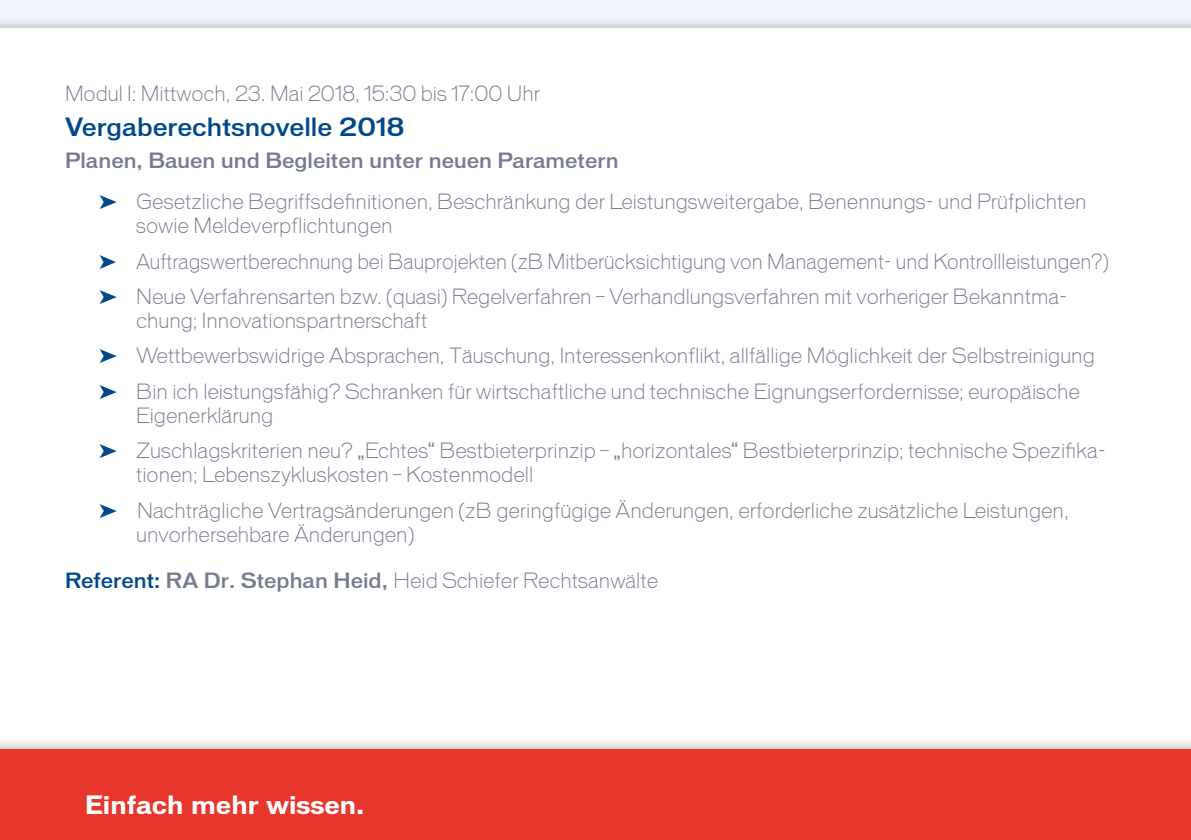
<style>
.page{position:relative;width:1191px;height:840px;background:#fff}
.page>*{position:absolute;margin:0;border:0;box-sizing:border-box;transform-origin:0 0}
.t1{font:500 24px "Vonnes";color:#00488a}
.t2{font:700 24px "Vonnes";color:#fff}
.t3{font:300 20px/35.4px "Vonnes";color:#757b8e}
.s1{font-weight:500}
.s2{color:#00488a}
.s3{font-weight:500;color:#00488a}
</style>
<div class="page">
<svg style="left:0;top:0;width:1191px;height:153px;fill:#f0f4fc"></svg>
<div style="left:0;top:28px;width:1191px;height:811px;background:#fff"></div>
<div style="left:0;top:735px;width:1191px;height:104px;background:#000;opacity:.33"></div>
<div style="left:0;top:748px;width:1191px;height:91px;background:#e7362c"></div>
<hr style="left:0;top:839px;width:1191px;height:1px;background:#f0f4fc">
<p class="t3" style="left:65px;top:76px;width:476px">Modul I: Mittwoch, 23. Mai 2018, 15:30 bis 17:00 Uhr</p>
<p class="t1" style="left:65px;top:112px;width:341px">Vergaberechtsnovelle 2018</p>
<p class="t3" style="left:99px;top:140px;width:988px;line-height:41px;text-indent:-34px"><span class="s1">Planen, Bauen und Begleiten unter neuen Parametern<br></span><span class="s2">➤</span> Gesetzliche Begriffsdefinitionen, Beschränkung der Leistungsweitergabe, Benennungs- und Prüfplichten</p>
<p class="t3" style="left:99px;top:208px;width:1011px;text-indent:37px">sowie Meldeverpflichtungen<br><span class="s2">➤</span> Auftragswertberechnung bei Bauprojekten (zB Mitberücksichtigung von Management- und Kontrollleistungen?) <span class="s2">➤</span> Neue Verfahrensarten bzw. (quasi) Regelverfahren – Verhandlungsverfahren mit vorheriger Bekanntma-</p>
<p class="t3" style="left:99px;top:302px;width:997px;text-indent:37px">chung; Innovationspartnerschaft<br><span class="s2">➤</span> Wettbewerbswidrige Absprachen, Täuschung, Interessenkonflikt, allfällige Möglichkeit der Selbstreinigung <span class="s2">➤</span> Bin ich leistungsfähig? Schranken für wirtschaftliche und technische Eignungserfordernisse; europäische</p>
<p class="t3" style="left:99px;top:397px;width:1008px;text-indent:37px">Eigenerklärung<br><span class="s2">➤</span> Zuschlagskriterien neu? „Echtes“ Bestbieterprinzip – „horizontales“ Bestbieterprinzip; technische Spezifika-</p>
<p class="t3" style="left:99px;top:457px;width:971px;text-indent:37px">tionen; Lebenszykluskosten – Kostenmodell<br><span class="s2">➤</span> Nachträgliche Vertragsänderungen (zB geringfügige Änderungen, erforderliche zusätzliche Leistungen,</p>
<p class="t3" style="left:136px;top:516px;width:280px">unvorhersehbare Änderungen)</p>
<p class="t3" style="left:65px;top:563px;width:594px"><span class="s3">Referent:</span> <span class="s1">RA Dr. Stephan Heid,</span> Heid Schiefer Rechtsanwälte</p>
<p class="t2" style="left:85px;top:790px;width:281px">Einfach mehr wissen.</p>
</div>
